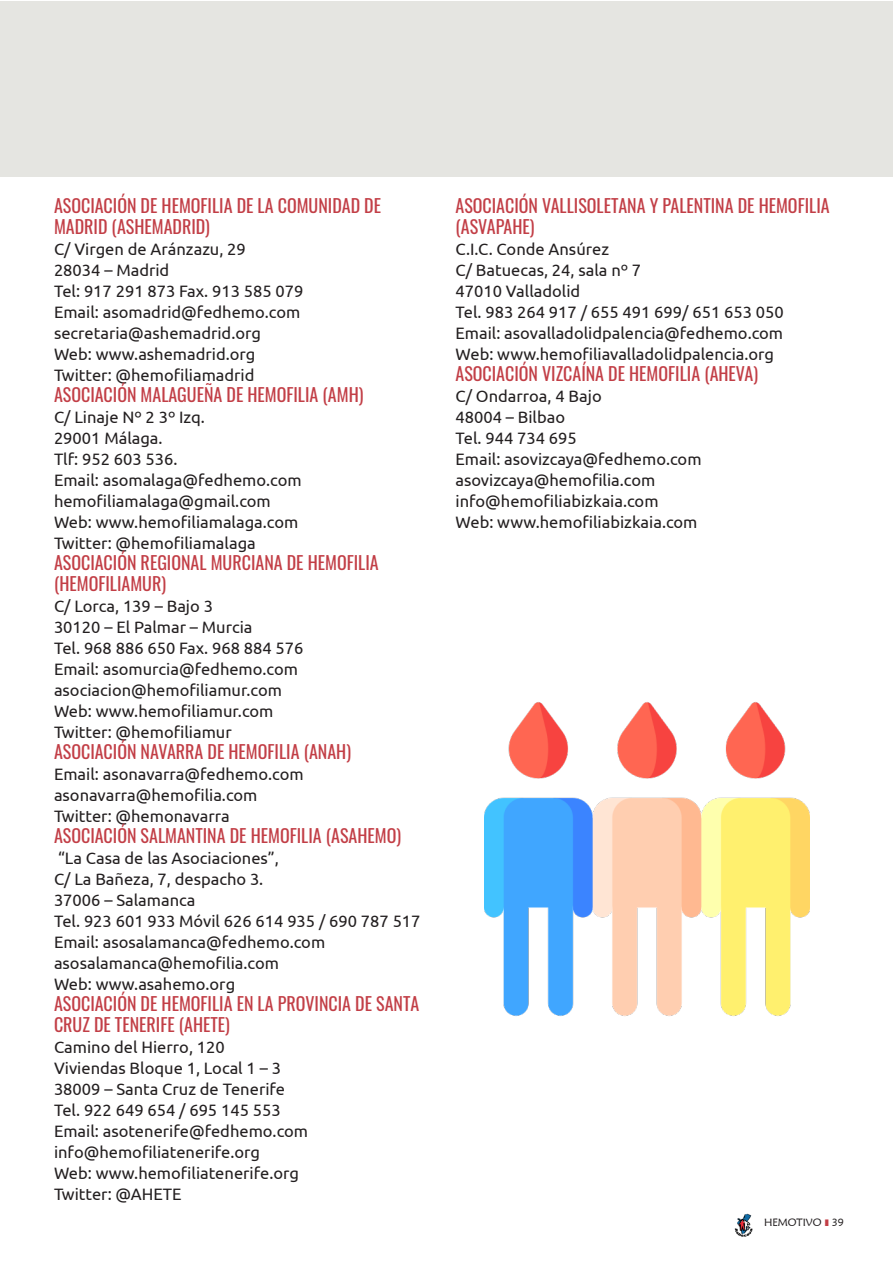
<style>
.page{position:relative;width:893px;height:1263px;background:#fff}
.page>*{position:absolute;margin:0;border:0;box-sizing:border-box;transform-origin:0 0}
.t1{font:18px/21px "Oswald";color:#c23e46}
.t2{font:16.5px "Ubuntu";color:#231f20}
.t3{font:10.5px "Maiandra GD";color:#231f20}
.s1{color:#c23e46}
</style>
<div class="page">
<div style="left:0;top:1px;width:893px;height:175px;background:#e5e5e1"></div>
<img style="left:734px;top:1213px;width:19px;height:24px">
<img style="left:485px;top:702px;width:325px;height:314px">
<p class="t1" style="left:54px;top:193px;width:329px">ASOCIACIÓN DE HEMOFILIA DE LA COMUNIDAD DE<br>MADRID (ASHEMADRID)</p>
<p class="t2" style="left:54px;top:239px;width:193px">C/ Virgen de Aránzazu, 29</p>
<p class="t2" style="left:54px;top:260px;width:117px">28034 – Madrid</p>
<p class="t2" style="left:54px;top:281px;width:251px">Tel: 917 291 873 Fax. 913 585 079</p>
<p class="t2" style="left:54px;top:302px;width:248px">Email: asomadrid@fedhemo.com</p>
<p class="t2" style="left:54px;top:323px;width:209px">secretaria@ashemadrid.org</p>
<p class="t2" style="left:54px;top:344px;width:203px">Web: www.ashemadrid.org</p>
<p class="t2" style="left:54px;top:365px;width:202px">Twitter: @hemofiliamadrid</p>
<p class="t1" style="left:54px;top:382px;width:311px">ASOCIACIÓN MALAGUEÑA DE HEMOFILIA (AMH)</p>
<p class="t2" style="left:54px;top:407px;width:152px">C/ Linaje Nº 2 3º Izq.</p>
<p class="t2" style="left:54px;top:428px;width:110px">29001 Málaga.</p>
<p class="t2" style="left:54px;top:449px;width:125px">Tlf: 952 603 536.</p>
<p class="t2" style="left:54px;top:470px;width:249px">Email: asomalaga@fedhemo.com</p>
<p class="t2" style="left:54px;top:491px;width:218px">hemofiliamalaga@gmail.com</p>
<p class="t2" style="left:54px;top:512px;width:246px">Web: www.hemofiliamalaga.com</p>
<p class="t2" style="left:54px;top:533px;width:203px">Twitter: @hemofiliamalaga</p>
<p class="t1" style="left:54px;top:550px;width:326px">ASOCIACIÓN REGIONAL MURCIANA DE HEMOFILIA (HEMOFILIAMUR)</p>
<p class="t2" style="left:54px;top:596px;width:160px">C/ Lorca, 139 – Bajo 3</p>
<p class="t2" style="left:54px;top:617px;width:200px">30120 – El Palmar – Murcia</p>
<p class="t2" style="left:54px;top:638px;width:251px">Tel. 968 886 650 Fax. 968 884 576</p>
<p class="t2" style="left:54px;top:659px;width:246px">Email: asomurcia@fedhemo.com</p>
<p class="t2" style="left:54px;top:680px;width:229px">asociacion@hemofiliamur.com</p>
<p class="t2" style="left:54px;top:701px;width:221px">Web: www.hemofiliamur.com</p>
<p class="t2" style="left:54px;top:722px;width:179px">Twitter: @hemofiliamur</p>
<p class="t1" style="left:54px;top:739px;width:298px">ASOCIACIÓN NAVARRA DE HEMOFILIA (ANAH)</p>
<p class="t2" style="left:54px;top:764px;width:251px">Email: asonavarra@fedhemo.com</p>
<p class="t2" style="left:54px;top:785px;width:205px">asonavarra@hemofilia.com</p>
<p class="t2" style="left:54px;top:806px;width:177px">Twitter: @hemonavarra</p>
<p class="t1" style="left:54px;top:823px;width:349px">ASOCIACIÓN SALMANTINA DE HEMOFILIA (ASAHEMO)</p>
<p class="t2" style="left:58px;top:848px;width:222px">“La Casa de las Asociaciones”,</p>
<p class="t2" style="left:54px;top:869px;width:211px">C/ La Bañeza, 7, despacho 3.</p>
<p class="t2" style="left:54px;top:890px;width:143px">37006 – Salamanca</p>
<p class="t2" style="left:54px;top:911px;width:368px">Tel. 923 601 933 Móvil 626 614 935 / 690 787 517</p>
<p class="t2" style="left:54px;top:932px;width:273px">Email: asosalamanca@fedhemo.com</p>
<p class="t2" style="left:54px;top:953px;width:226px">asosalamanca@hemofilia.com</p>
<p class="t2" style="left:54px;top:974px;width:183px">Web: www.asahemo.org</p>
<p class="t1" style="left:54px;top:991px;width:367px">ASOCIACIÓN DE HEMOFILIA EN LA PROVINCIA DE SANTA<br>CRUZ DE TENERIFE (AHETE)</p>
<p class="t2" style="left:54px;top:1037px;width:172px">Camino del Hierro, 120</p>
<p class="t2" style="left:54px;top:1058px;width:229px">Viviendas Bloque 1, Local 1 – 3</p>
<p class="t2" style="left:54px;top:1079px;width:233px">38009 – Santa Cruz de Tenerife</p>
<p class="t2" style="left:54px;top:1100px;width:228px">Tel. 922 649 654 / 695 145 553</p>
<p class="t2" style="left:54px;top:1121px;width:256px">Email: asotenerife@fedhemo.com</p>
<p class="t2" style="left:54px;top:1142px;width:208px">info@hemofiliatenerife.org</p>
<p class="t2" style="left:54px;top:1163px;width:247px">Web: www.hemofiliatenerife.org</p>
<p class="t2" style="left:54px;top:1184px;width:129px">Twitter: @AHETE</p>
<p class="t1" style="left:455px;top:193px;width:376px">ASOCIACIÓN VALLISOLETANA Y PALENTINA DE HEMOFILIA (ASVAPAHE)</p>
<p class="t2" style="left:455px;top:239px;width:155px">C.I.C. Conde Ansúrez</p>
<p class="t2" style="left:455px;top:260px;width:187px">C/ Batuecas, 24, sala nº 7</p>
<p class="t2" style="left:455px;top:281px;width:126px">47010 Valladolid</p>
<p class="t2" style="left:455px;top:302px;width:330px">Tel. 983 264 917 / 655 491 699/ 651 653 050</p>
<p class="t2" style="left:455px;top:323px;width:329px">Email: asovalladolidpalencia@fedhemo.com</p>
<p class="t2" style="left:455px;top:344px;width:320px">Web: www.hemofiliavalladolidpalencia.org</p>
<p class="t1" style="left:455px;top:361px;width:304px">ASOCIACIÓN VIZCAÍNA DE HEMOFILIA (AHEVA)</p>
<p class="t2" style="left:455px;top:386px;width:148px">C/ Ondarroa, 4 Bajo</p>
<p class="t2" style="left:455px;top:407px;width:111px">48004 – Bilbao</p>
<p class="t2" style="left:455px;top:428px;width:123px">Tel. 944 734 695</p>
<p class="t2" style="left:455px;top:449px;width:248px">Email: asovizcaya@fedhemo.com</p>
<p class="t2" style="left:455px;top:470px;width:201px">asovizcaya@hemofilia.com</p>
<p class="t2" style="left:455px;top:491px;width:205px">info@hemofiliabizkaia.com</p>
<p class="t2" style="left:455px;top:512px;width:243px">Web: www.hemofiliabizkaia.com</p>
<p class="t3" style="left:764px;top:1216px;width:81px">HEMOTIVO <span class="s1">┃</span> 39</p>
</div>
